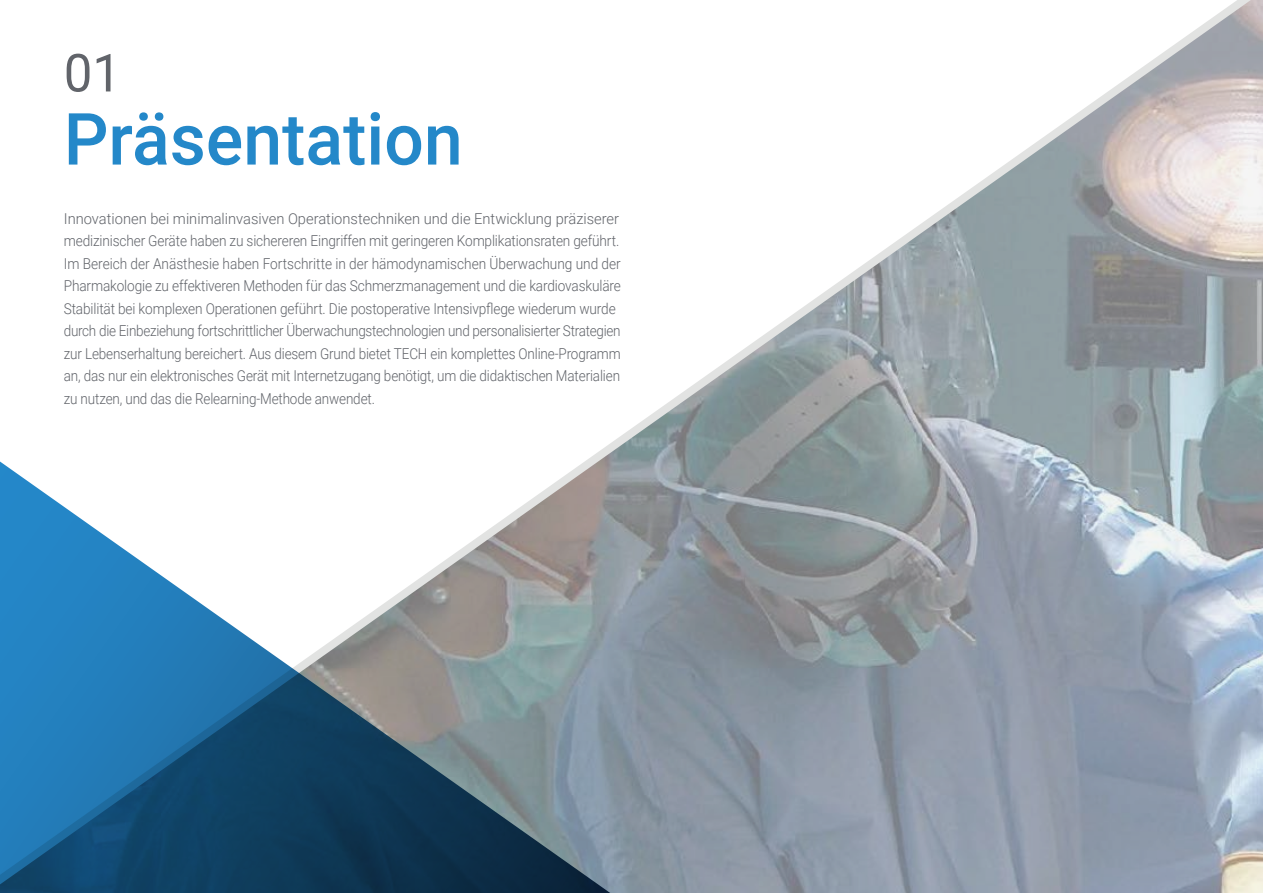
<style>
.page{position:relative;width:1263px;height:893px;background:#fff}
.page>*{position:absolute;margin:0;border:0;box-sizing:border-box;transform-origin:0 0}
.t1{font:500 72px "Roboto";color:#2488c9}
.t2{font:52.5px "Roboto";color:#61646a}
.t3{font:300 15px/22.5px "Roboto";letter-spacing:-.01em;color:#61646a}
</style>
<div class="page">
<img style="left:607px;top:0;width:656px;height:893px">
<svg style="left:0;top:446px;width:640px;height:447px"></svg>
<h2 class="t2" style="left:64px;top:36px;width:59px">01</h2>
<h1 class="t1" style="left:64px;top:89px;width:400px">Präsentation</h1>
<p class="t3" style="left:64px;top:207px;width:559px">Innovationen bei minimalinvasiven Operationstechniken und die Entwicklung präziserer medizinischer Geräte haben zu sichereren Eingriffen mit geringeren Komplikationsraten geführt.<br>Im Bereich der Anästhesie haben Fortschritte in der hämodynamischen Überwachung und der Pharmakologie zu effektiveren Methoden für das Schmerzmanagement und die kardiovaskuläre Stabilität bei komplexen Operationen geführt. Die postoperative Intensivpflege wiederum wurde durch die Einbeziehung fortschrittlicher Überwachungstechnologien und personalisierter Strategien zur Lebenserhaltung bereichert. Aus diesem Grund bietet TECH ein komplettes Online-Programm an, das nur ein elektronisches Gerät mit Internetzugang benötigt, um die didaktischen Materialien zu nutzen, und das die Relearning-Methode anwendet.</p>
</div>
